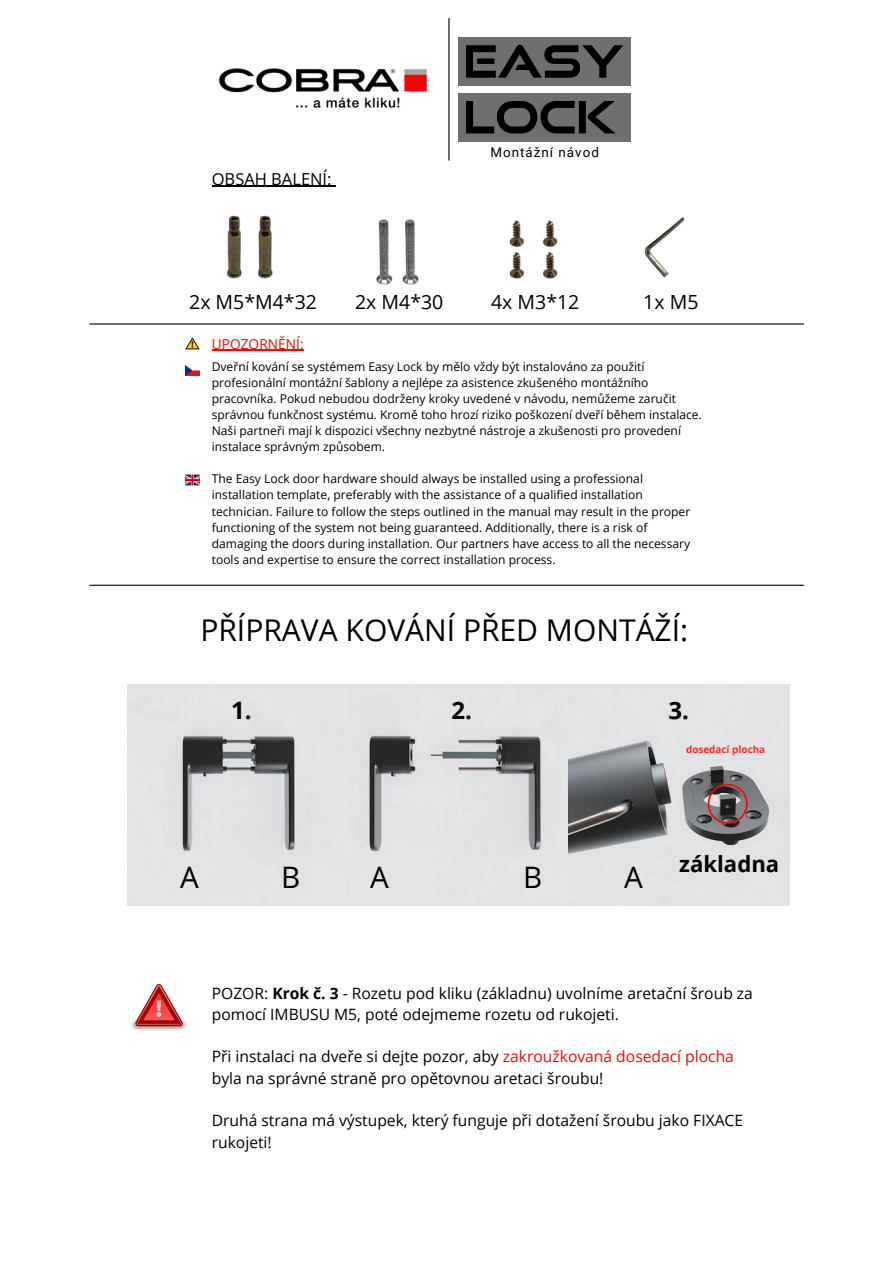
<style>
.page{position:relative;width:893px;height:1264px;background:#fff}
.page>*{position:absolute;margin:0;border:0;box-sizing:border-box;transform-origin:0 0}
.t1{font:30px "Open Sans";color:#000}
.t2{font:29.55px "Open Sans";color:#000}
.t3{font:700 24px "Open Sans";color:#000}
.t4{font:700 22.2px "Open Sans";color:#000}
.t5{font:19.5px "Open Sans";color:#000}
.t6{font:16.5px "Open Sans";color:#000}
.t7{font:15.6px/21.3px "Open Sans";color:#000}
.t8{font:13.8px "Open Sans";color:#f60707}
.t9{font:13.35px "Roboto";letter-spacing:.075em;color:#000}
.t10{font:12px/16px "Open Sans";color:#000}
.t11{font:700 9.9px "Open Sans";color:#ff2929}
.s1{font-weight:700}
.s2{color:#f60707}
</style>
<div class="page">
<img style="left:218px;top:68px;width:210px;height:40px">
<hr style="left:448px;top:18px;width:1px;height:143px;background:#000">
<img style="left:185px;top:365px;width:15px;height:10px">
<img style="left:185px;top:474px;width:15px;height:12px">
<img style="left:376px;top:219px;width:43px;height:66px">
<img style="left:509px;top:220px;width:49px;height:59px">
<img style="left:226px;top:215px;width:47px;height:64px">
<img style="left:644px;top:217px;width:41px;height:61px">
<svg style="left:185px;top:337px;width:15px;height:13px"></svg>
<hr style="left:90px;top:323px;width:713px;height:1px;background:#000">
<hr style="left:90px;top:584px;width:713px;height:2px;background:#000">
<svg style="left:131px;top:984px;width:56px;height:47px"></svg>
<img style="left:128px;top:684px;width:661px;height:221px">
<svg style="left:707px;top:783px;width:40px;height:40px;background:#765a5c"></svg>
<img style="left:458px;top:38px;width:172px;height:103px">
<hr style="left:212px;top:186px;width:119px;height:1px;background:#000">
<hr style="left:212px;top:350px;width:91px;height:1px;background:#f60707">
<p class="t6" style="left:212px;top:167px;width:121px">OBSAH BALENÍ:</p>
<p class="t9" style="left:490px;top:144px;width:110px">Montážní návod</p>
<p class="t5" style="left:189px;top:288px;width:129px">2x M5*M4*32</p>
<p class="t5" style="left:355px;top:288px;width:90px">2x M4*30</p>
<p class="t5" style="left:491px;top:288px;width:90px">4x M3*12</p>
<p class="t5" style="left:643px;top:288px;width:57px">1x M5</p>
<p class="t8" style="left:212px;top:334px;width:93px">UPOZORNĚNÍ:</p>
<p class="t10" style="left:212px;top:358px;width:491px">Dveřní kování se systémem Easy Lock by mělo vždy být instalováno za použití profesionální montážní šablony a nejlépe za asistence zkušeného montážního pracovníka. Pokud nebudou dodrženy kroky uvedené v návodu, nemůžeme zaručit správnou funkčnost systému. Kromě toho hrozí riziko poškození dveří během instalace.<br>Naši partneři mají k dispozici všechny nezbytné nástroje a zkušenosti pro provedení instalace správným způsobem.</p>
<p class="t10" style="left:212px;top:470px;width:480px">The Easy Lock door hardware should always be installed using a professional installation template, preferably with the assistance of a qualified installation technician. Failure to follow the steps outlined in the manual may result in the proper functioning of the system not being guaranteed. Additionally, there is a risk of damaging the doors during installation. Our partners have access to all the necessary tools and expertise to ensure the correct installation process.</p>
<p class="t1" style="left:200px;top:609px;width:489px">PŘÍPRAVA KOVÁNÍ PŘED MONTÁŽÍ:</p>
<p class="t3" style="left:231px;top:693px;width:22px">1.</p>
<p class="t3" style="left:451px;top:693px;width:22px">2.</p>
<p class="t3" style="left:668px;top:693px;width:22px">3.</p>
<p class="t11" style="left:686px;top:742px;width:81px">dosedací plocha</p>
<p class="t2" style="left:180px;top:856px;width:20px">A</p>
<p class="t2" style="left:281px;top:856px;width:21px">B</p>
<p class="t2" style="left:370px;top:856px;width:20px">A</p>
<p class="t2" style="left:523px;top:856px;width:21px">B</p>
<p class="t2" style="left:624px;top:856px;width:20px">A</p>
<p class="t4" style="left:679px;top:848px;width:101px">základna</p>
<p class="t7" style="left:212px;top:981px;width:542px">POZOR: <span class="s1">Krok č. 3</span> - Rozetu pod kliku (základnu) uvolníme aretační šroub za pomocí IMBUSU M5, poté odejmeme rozetu od rukojeti.</p>
<p class="t7" style="left:212px;top:1045px;width:523px">Při instalaci na dveře si dejte pozor, aby <span class="s2">zakroužkovaná dosedací plocha </span>byla na správné straně pro opětovnou aretaci šroubu!</p>
<p class="t7" style="left:212px;top:1109px;width:533px">Druhá strana má výstupek, který funguje při dotažení šroubu jako FIXACE rukojeti!</p>
</div>
